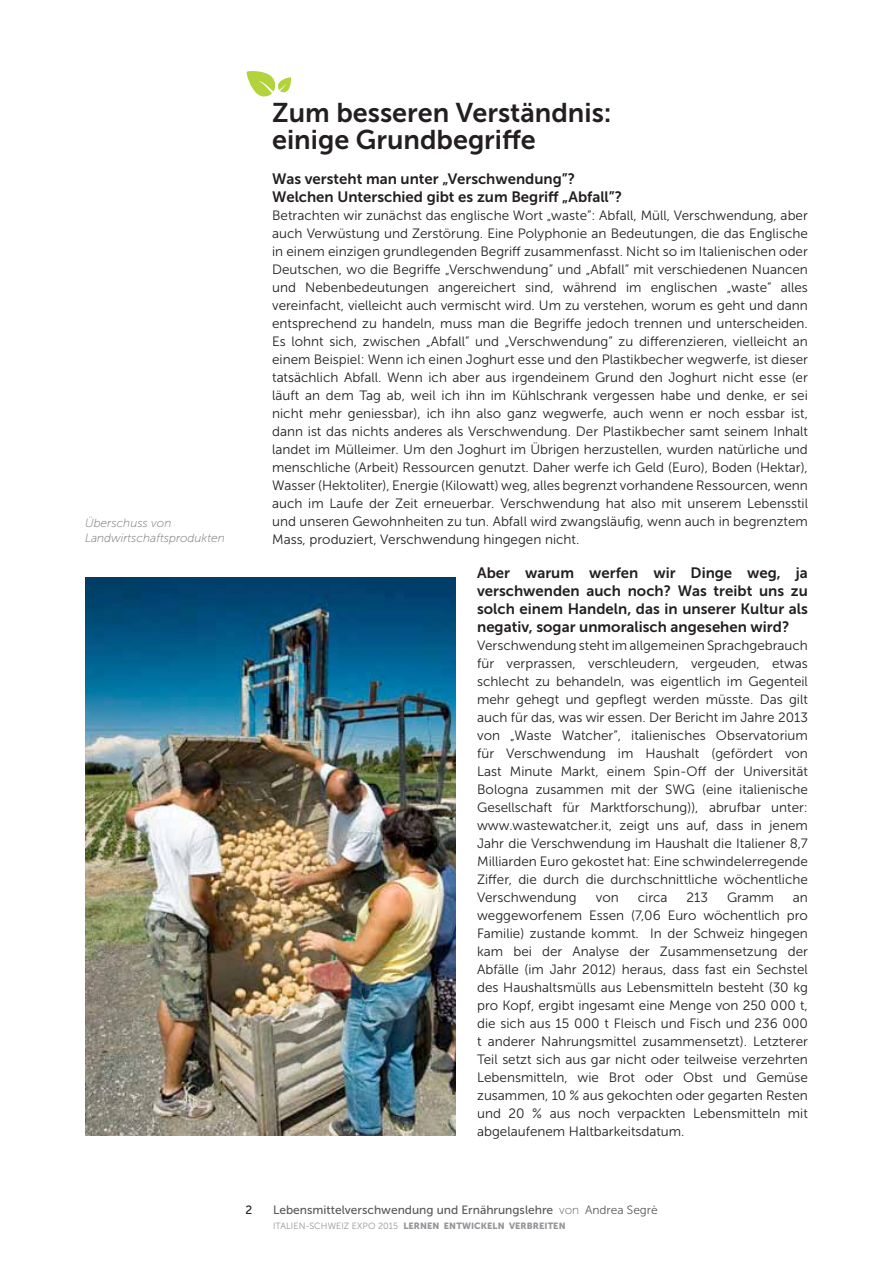
<style>
.page{position:relative;width:893px;height:1263px;background:#fff}
.page>*{position:absolute;margin:0;border:0;box-sizing:border-box;transform-origin:0 0}
.t1{font:27px/27px "Museo Sans 700";color:#231f20}
.t2{font:15px/18px "Museo Sans 700";color:#231f20}
.t3{font:13.5px/18px "Museo Sans 300";color:#231f20;text-align:justify}
.t4{font:12px "Museo Sans 500";color:#58595b}
.t5{font:italic 12px/15px "Museo Sans 100";color:#6d6e71}
.t6{font:12px "Museo Sans 500";color:#231f20}
.t7{font:9px "Museo Sans 900";letter-spacing:.01em;color:#939598}
.s1{font-family:"Museo Sans 100"}
.s2{font-family:"Museo Sans 300"}
</style>
<div class="page">
<svg style="left:246px;top:71px;width:45px;height:26px"></svg>
<img style="left:85px;top:577px;width:371px;height:558px">
<p class="t5" style="left:85px;top:516px;width:141px">Überschuss von<br>Landwirtschaftsprodukten</p>
<h1 class="t1" style="left:272px;top:99px;width:341px">Zum besseren Verständnis: einige Grundbegriffe</h1>
<p class="t2" style="left:272px;top:169px;width:351px">Was versteht man unter „Verschwendung”?<br>Welchen Unterschied gibt es zum Begriff „Abfall”?</p>
<p class="t3" style="left:272px;top:206px;width:537px">Betrachten wir zunächst das englische Wort „waste”: Abfall, Müll, Verschwendung, aber auch Verwüstung und Zerstörung. Eine Polyphonie an Bedeutungen, die das Englische in einem einzigen grundlegenden Begriff zusammenfasst. Nicht so im Italienischen oder Deutschen, wo die Begriffe „Verschwendung” und „Abfall” mit verschiedenen Nuancen und Nebenbedeutungen angereichert sind, während im englischen „waste” alles vereinfacht, vielleicht auch vermischt wird. Um zu verstehen, worum es geht und dann entsprechend zu handeln, muss man die Begriffe jedoch trennen und unterscheiden.<br>Es lohnt sich, zwischen „Abfall” und „Verschwendung” zu differenzieren, vielleicht an einem Beispiel: Wenn ich einen Joghurt esse und den Plastikbecher wegwerfe, ist dieser tatsächlich Abfall. Wenn ich aber aus irgendeinem Grund den Joghurt nicht esse (er läuft an dem Tag ab, weil ich ihn im Kühlschrank vergessen habe und denke, er sei nicht mehr geniessbar), ich ihn also ganz wegwerfe, auch wenn er noch essbar ist, dann ist das nichts anderes als Verschwendung. Der Plastikbecher samt seinem Inhalt landet im Mülleimer. Um den Joghurt im Übrigen herzustellen, wurden natürliche und menschliche (Arbeit) Ressourcen genutzt. Daher werfe ich Geld (Euro), Boden (Hektar), Wasser (Hektoliter), Energie (Kilowatt) weg, alles begrenzt vorhandene Ressourcen, wenn auch im Laufe der Zeit erneuerbar. Verschwendung hat also mit unserem Lebensstil und unseren Gewohnheiten zu tun. Abfall wird zwangsläufig, wenn auch in begrenztem Mass, produziert, Verschwendung hingegen nicht.</p>
<p class="t2" style="left:477px;top:564px;width:332px;text-align:justify">Aber warum werfen wir Dinge weg, ja verschwenden auch noch? Was treibt uns zu solch einem Handeln, das in unserer Kultur als negativ, sogar unmoralisch angesehen wird?</p>
<p class="t3" style="left:477px;top:637px;width:332px">Verschwendung steht im allgemeinen Sprachgebrauch für verprassen, verschleudern, vergeuden, etwas schlecht zu behandeln, was eigentlich im Gegenteil mehr gehegt und gepflegt werden müsste. Das gilt auch für das, was wir essen. Der Bericht im Jahre 2013 von „Waste Watcher”, italienisches Observatorium für Verschwendung im Haushalt (gefördert von Last Minute Markt, einem Spin-Off der Universität Bologna zusammen mit der SWG (eine italienische Gesellschaft für Marktforschung)), abrufbar unter: www.wastewatcher.it, zeigt uns auf, dass in jenem Jahr die Verschwendung im Haushalt die Italiener 8,7<br>Milliarden Euro gekostet hat: Eine schwindelerregende Ziffer, die durch die durchschnittliche wöchentliche Verschwendung</p>
<p class="t3" style="left:596px;top:889px;width:24px">von</p>
<p class="t3" style="left:638px;top:889px;width:31px">circa</p>
<p class="t3" style="left:686px;top:889px;width:23px">213</p>
<p class="t3" style="left:727px;top:889px;width:48px">Gramm</p>
<p class="t3" style="left:477px;top:889px;width:332px;text-indent:316px">an weggeworfenem Essen (7,06 Euro wöchentlich pro Familie) zustande kommt. In der Schweiz hingegen kam bei der Analyse der Zusammensetzung der Abfälle (im Jahr 2012) heraus, dass fast ein Sechstel des Haushaltsmülls aus Lebensmitteln besteht (30 kg pro Kopf, ergibt ingesamt eine Menge von 250 000 t, die sich aus 15 000 t Fleisch und Fisch und 236 000 t anderer Nahrungsmittel zusammensetzt). Letzterer Teil setzt sich aus gar nicht oder teilweise verzehrten Lebensmitteln, wie Brot oder Obst und Gemüse zusammen, 10 % aus gekochten oder gegarten Resten und 20 % aus noch verpackten Lebensmitteln mit abgelaufenem Haltbarkeitsdatum.</p>
<p class="t6" style="left:245px;top:1203px;width:8px">2</p>
<p class="t4" style="left:273px;top:1203px;width:386px">Lebensmittelverschwendung und Ernährungslehre <span class="s1">von</span> <span class="s2">Andrea Segrè</span></p>
<p class="t7" style="left:273px;top:1221px;width:294px"><span class="s2">ITALIEN-SCHWEIZ EXPO 2015</span> LERNEN ENTWICKELN VERBREITEN</p>
</div>
